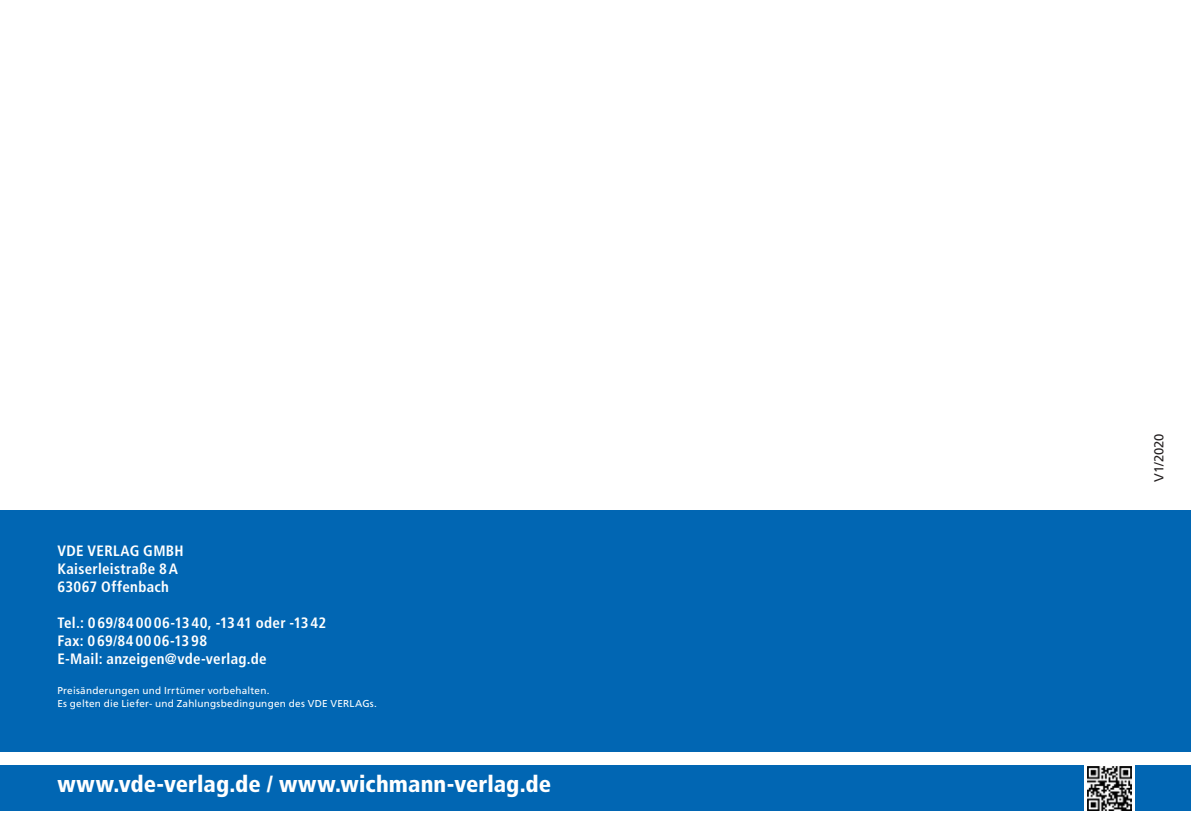
<style>
.page{position:relative;width:1191px;height:840px;background:#fff}
.page>*{position:absolute;margin:0;border:0;box-sizing:border-box;transform-origin:0 0}
.t1{font:900 condensed 23px "Frutiger LT Std";letter-spacing:.005em;color:#fff}
.t2{font:700 condensed 15px/18px "Frutiger LT Std";letter-spacing:.02em;color:#fff}
.t3{font:13px "Frutiger LT Std";color:#231f20}
.t4{font:10px/13px "Frutiger LT Std";letter-spacing:.025em;color:#fff}
</style>
<div class="page">
<div style="left:1px;top:765px;width:1190px;height:45px;background:#0166b3"></div>
<div style="left:1px;top:510px;width:1190px;height:241px;background:#0166b3"></div>
<svg style="left:1084px;top:765px;width:51px;height:46px"></svg>
<img style="left:1087px;top:765px;width:44px;height:45px">
<p class="t2" style="left:57px;top:541px;width:128px">VDE VERLAG GMBH<br>Kaiserleistraße 8 A<br>63067 Offenbach</p>
<p class="t2" style="left:57px;top:613px;width:270px">Tel.: 0 69/84 00 06-13 40, -13 41 oder -13 42<br>Fax: 0 69/84 00 06-13 98<br>E-Mail: anzeigen@vde-verlag.de</p>
<p class="t4" style="left:57px;top:683px;width:321px">Preisänderungen und Irrtümer vorbehalten.<br>Es gelten die Liefer- und Zahlungsbedingungen des VDE VERLAGs.</p>
<h1 class="t1" style="left:57px;top:770px;width:495px">www.vde-verlag.de / www.wichmann-verlag.de</h1>
<p class="t3" style="left:1151px;top:481px;width:50px;rotate:-90deg">V1/2020</p>
</div>
